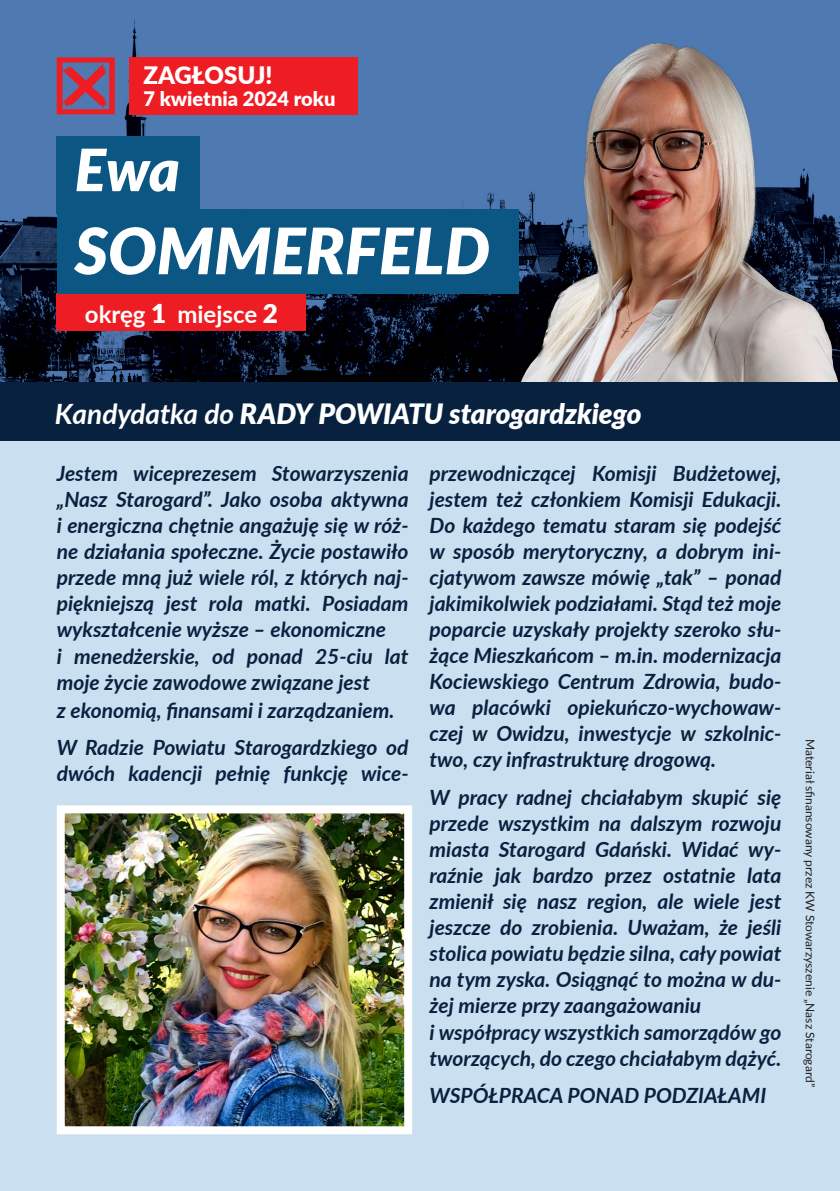
<style>
.page{position:relative;width:840px;height:1191px;background:#fff}
.page>*{position:absolute;margin:0;border:0;box-sizing:border-box;transform-origin:0 0}
.t1{font:italic 900 64px "Lato";color:#fff}
.t2{font:italic 900 58px "Lato";color:#fff}
.t3{font:italic 900 28px "Lato";letter-spacing:-.005em;color:#fff}
.t4{font:900 24px "Lato";color:#fff}
.t5{font:700 24px "Lato";color:#fff}
.t6{font:italic 700 21px/26px "Lato";color:#08213f;text-align:justify}
.t7{font:900 20px "Lato";color:#fff}
.t8{font:12px "Lato";color:#231f20}
.s1{font-size:58.4px}
.s2{font-weight:900;font-size:26px}
.s3{font-weight:700}
</style>
<div class="page">
<img style="left:0;top:0;width:839px;height:383px">
<div style="left:57px;top:293px;width:249px;height:38px;background:#ee1d23"></div>
<div style="left:129px;top:57px;width:228px;height:57px;background:#ee1d23"></div>
<div style="left:0;top:440px;width:839px;height:751px;background:#cadfef"></div>
<svg style="left:57px;top:57px;width:58px;height:57px;background:#a94460"></svg>
<div style="left:57px;top:136px;width:143px;height:78px;background:#0c5683"></div>
<div style="left:57px;top:209px;width:461px;height:84px;background:#0c5683"></div>
<img style="left:429px;top:19px;width:410px;height:364px">
<div style="left:0;top:383px;width:839px;height:58px;background:#08213f"></div>
<img style="left:66px;top:814px;width:337px;height:311px">
<div style="left:57px;top:805px;width:355px;height:329px;border:8px solid #fff"></div>
<hr style="left:839px;top:935px;width:1px;height:256px;background:#08213f">
<p class="t4" style="left:143px;top:57px;width:130px">ZAGŁOSUJ!</p>
<p class="t7" style="left:143px;top:84px;width:193px">7 kwietnia 2024 roku</p>
<p class="t4" style="left:138px;top:57px;width:130px">ZAGŁOSUJ!</p>
<p class="t7" style="left:138px;top:84px;width:205px">21 kwietnia 2024 roku</p>
<p class="t2" style="left:75px;top:126px;width:106px"><span class="s1">E</span>wa</p>
<p class="t1" style="left:74px;top:203px;width:417px">SOMMERFELD</p>
<p class="t5" style="left:85px;top:296px;width:194px">okręg <span class="s2">1</span> miejsce <span class="s2">2</span></p>
<p class="t3" style="left:55px;top:392px;width:587px"><span class="s3">Kandydatka do</span> RADY POWIATU starogardzkiego</p>
<p class="t6" style="left:57px;top:459px;width:353px">Jestem wiceprezesem Stowarzyszenia „Nasz Starogard”. Jako osoba aktywna i energiczna chętnie angażuję się w róż&shy;ne działania społeczne. Życie postawiło przede mną już wiele ról, z których naj&shy;piękniejszą jest rola matki. Posiadam wykształcenie wyższe – ekonomiczne</p>
<p class="t6" style="left:57px;top:643px;width:353px">i menedżerskie, od ponad 25-ciu lat moje życie zawodowe związane jest</p>
<p class="t6" style="left:57px;top:696px;width:339px">z ekonomią, finansami i zarządzaniem.</p>
<p class="t6" style="left:57px;top:733px;width:353px">W Radzie Powiatu Starogardzkiego od dwóch kadencji pełnię funkcję wice-</p>
<p class="t6" style="left:429px;top:459px;width:353px">przewodniczącej Komisji Budżetowej, jestem też członkiem Komisji Edukacji.<br>Do każdego tematu staram się podejść w sposób merytoryczny, a dobrym ini&shy;cjatywom zawsze mówię „tak” – ponad jakimikolwiek podziałami. Stąd też moje poparcie uzyskały projekty szeroko słu&shy;żące Mieszkańcom – m.in. modernizacja Kociewskiego Centrum Zdrowia, budo&shy;wa placówki opiekuńczo-wychowaw&shy;czej w Owidzu, inwestycje w szkolnic&shy;two, czy infrastrukturę drogową.</p>
<p class="t6" style="left:429px;top:783px;width:353px">W pracy radnej chciałabym skupić się przede wszystkim na dalszym rozwoju miasta Starogard Gdański. Widać wy&shy;raźnie jak bardzo przez ostatnie lata zmienił się nasz region, ale wiele jest jeszcze do zrobienia. Uważam, że jeśli stolica powiatu będzie silna, cały powiat na tym zyska. Osiągnąć to można w du&shy;żej mierze przy zaangażowaniu</p>
<p class="t6" style="left:429px;top:1018px;width:353px">i współpracy wszystkich samorządów go tworzących, do czego chciałabym dążyć.</p>
<p class="t6" style="left:429px;top:1081px;width:338px">WSPÓŁPRACA PONAD PODZIAŁAMI</p>
<p class="t8" style="left:818px;top:739px;width:349px;rotate:90deg">Materiał sfinansowany przez KW Stowarzyszenie „Nasz Starogard”</p>
</div>
